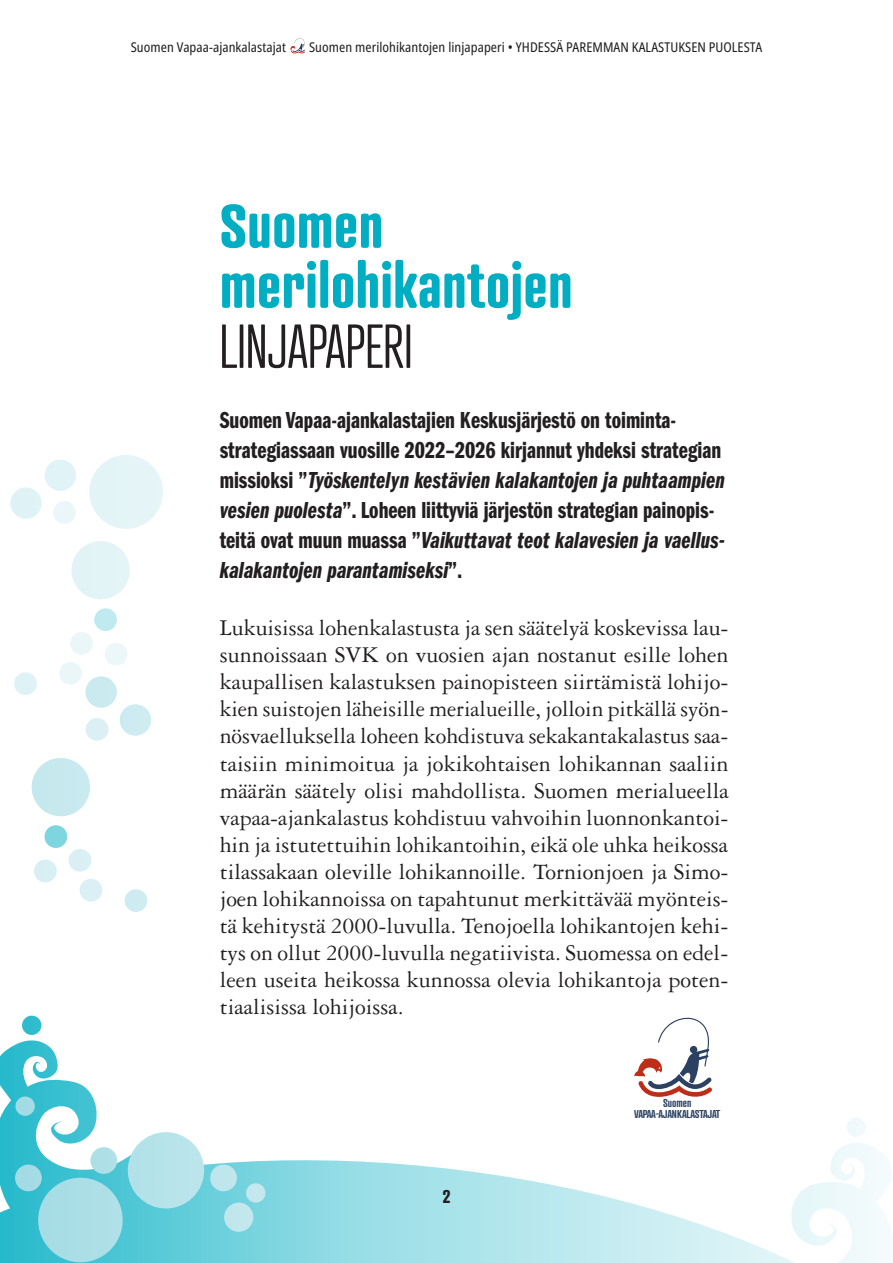
<style>
.page{position:relative;width:893px;height:1263px;background:#fff}
.page>*{position:absolute;margin:0;border:0;box-sizing:border-box;transform-origin:0 0}
.UUSIotsikko_02{font:700 60px/60px "Atrament";color:#00aec3}
.UUSIotsikko_02-2{font:300 60px "Atrament";color:#231f20}
.UUSIleipis_sis{font:24px/27px "Garamond 3 LT Std";color:#231f20;text-align:justify}
.UUSIingressi{font:24px/30px "ITC Franklin Gothic Std Dm Cp";color:#231f20}
.t1{font:700 18px "Atrament";color:#231f20}
.UUSIkainalo_teksti{font:condensed 13.5px "Noto Sans";letter-spacing:.005em;color:#231f20}
.t2{font:600 11.1px "Atrament";letter-spacing:-.02em;color:#2c4162}
.s1{font-family:"ITC Franklin Gothic Std Dm Cp It"}
</style>
<div class="page">
<hr style="left:892px;top:6px;width:1px;height:1257px;background:#00aec3">
<div style="left:89px;top:455px;width:74px;height:74px;background:#e4f4f7;border-radius:50%"></div>
<svg style="left:14px;top:672px;width:23px;height:23px"></svg>
<svg style="left:10px;top:459px;width:66px;height:65px"></svg>
<svg style="left:59px;top:541px;width:92px;height:200px"></svg>
<svg style="left:0;top:1133px;width:893px;height:130px"></svg>
<svg style="left:0;top:758px;width:211px;height:478px"></svg>
<div style="left:22px;top:1016px;width:19px;height:19px;background:#2fbcce;border-radius:50%"></div>
<div style="left:38px;top:1178px;width:85px;height:84px;background:#abdee6;border-radius:50%"></div>
<div style="left:128px;top:1132px;width:76px;height:76px;background:#b7e3ea;border-radius:50%"></div>
<div style="left:90px;top:1147px;width:27px;height:27px;background:#aedfe7;border-radius:50%"></div>
<div style="left:15px;top:1164px;width:27px;height:27px;background:#a4dbe4;border-radius:50%"></div>
<div style="left:210px;top:1164px;width:27px;height:27px;background:#bfe6ec;border-radius:50%"></div>
<div style="left:224px;top:1202px;width:29px;height:30px;background:#c1e7ed;border-radius:50%"></div>
<div style="left:246px;top:1183px;width:19px;height:19px;background:#c4e8ee;border-radius:50%"></div>
<svg style="left:15px;top:1096px;width:20px;height:20px"></svg>
<svg style="left:736px;top:1141px;width:157px;height:122px"></svg>
<div style="left:847px;top:1118px;width:19px;height:19px;background:#f0fafb;border-radius:50%"></div>
<svg style="left:634px;top:1017px;width:78px;height:80px"></svg>
<svg style="left:290px;top:38px;width:15px;height:16px"></svg>
<p class="UUSIkainalo_teksti" style="left:131px;top:38px;width:157px">Suomen Vapaa-ajankalastajat</p>
<p class="UUSIkainalo_teksti" style="left:309px;top:38px;width:455px">Suomen merilohikantojen linjapaperi • YHDESSÄ PAREMMAN KALASTUKSEN PUOLESTA</p>
<p class="UUSIotsikko_02" style="left:220px;top:195px;width:355px">Suomen merilohikantojen</p>
<p class="UUSIotsikko_02-2" style="left:220px;top:310px;width:194px">LINJAPAPERI</p>
<p class="UUSIingressi" style="left:220px;top:405px;width:507px">Suomen Vapaa-ajankalastajien Keskusjärjestö on toiminta&shy;strategiassaan vuosille 2022–2026 kirjannut yhdeksi strategian missioksi ”<span class="s1">Työskentelyn kestävien kalakantojen ja puhtaampien vesien puolesta</span>”. Loheen liittyviä järjestön strategian painopis&shy;teitä ovat muun muassa ”<span class="s1">Vaikuttavat teot kalavesien ja vaellus&shy;kalakantojen parantamiseksi</span>”.</p>
<p class="UUSIleipis_sis" style="left:220px;top:615px;width:511px">Lukuisissa lohenkalastusta ja sen säätelyä koskevissa lau&shy;sunnoissaan SVK on vuosien ajan nostanut esille lohen kaupallisen kalastuksen painopisteen siirtämistä lohijo&shy;kien suistojen läheisille merialueille, jolloin pitkällä syön&shy;nösvaelluksella loheen kohdistuva sekakantakalastus saa&shy;taisiin minimoitua ja jokikohtaisen lohikannan saaliin määrän säätely olisi mahdollista. Suomen merialueella vapaa-ajankalastus kohdistuu vahvoihin luonnonkantoi&shy;hin ja istutettuihin lohikantoihin, eikä ole uhka heikossa tilassakaan oleville lohikannoille. Tornionjoen ja Simo&shy;joen lohikannoissa on tapahtunut merkittävää myönteis&shy;tä kehitystä 2000-luvulla. Tenojoella lohikantojen kehi&shy;tys on ollut 2000-luvulla negatiivista. Suomessa on edel&shy;leen useita heikossa kunnossa olevia lohikantoja poten&shy;tiaalisissa lohijoissa.</p>
<p class="t1" style="left:442px;top:1184px;width:10px">2</p>
<p class="t2" style="left:663px;top:1096px;width:30px">Suomen</p>
<p class="t2" style="left:634px;top:1107px;width:88px">VAPAA-AJANKALASTAJAT</p>
</div>
